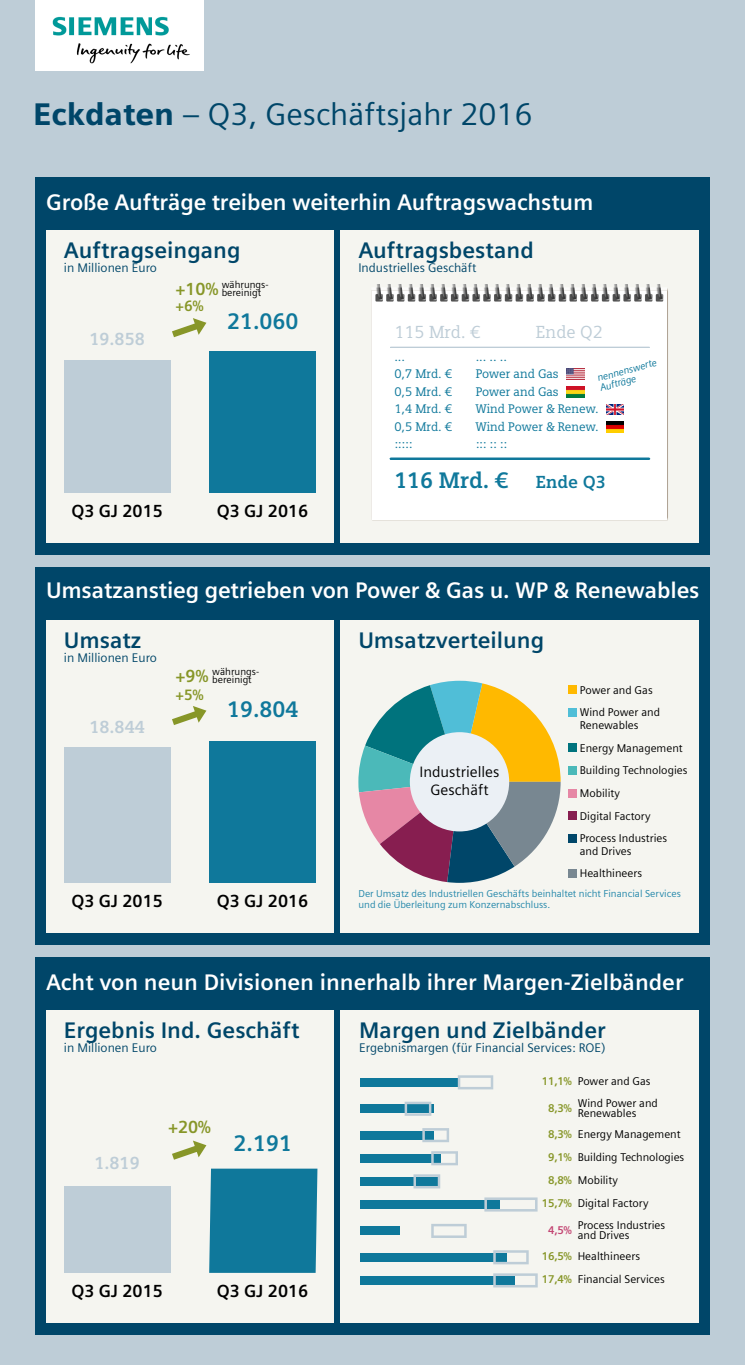
<style>
.page{position:relative;width:745px;height:1365px;background:#fff}
.page>*{position:absolute;margin:0;border:0;box-sizing:border-box;transform-origin:0 0}
.t1{font:31.25px "Siemens Sans";color:#004669}
.t2{font:700 22.5px "Siemens Sans";letter-spacing:-.005em;color:#fff}
.t3{font:700 22.5px "Siemens Sans";color:#004669}
.t4{font:700 22.5px "Siemens Slab";color:#0f789b}
.t5{font:700 17.5px "Siemens Sans";color:#000}
.t6{font:700 17.5px "Siemens Slab";color:#becdd7}
.t7{font:17.5px "Siemens Slab";color:#becdd7}
.t8{font:700 17.5px "Siemens Sans";color:#879628}
.t9{font:15px/17.9px "Siemens Sans";color:#000;text-align:center}
.t10{font:700 15px "Siemens Sans";color:#879628}
.t11{font:12.5px "Siemens Slab";color:#0f789b}
.t12{font:12.5px "Siemens Sans";color:#004669}
.t13{font:11.25px/10px "Siemens Sans";color:#000}
.t14{font:10px/11.2px "Siemens Sans";color:#2387aa}
.t15{font:10px/8.8px "Siemens Sans";color:#000}
.t16{font:italic 10px/10.1px "Siemens Sans";color:#0f789b}
.s1{font-weight:900}
.s2{font-size:17.5px}
.s3{font-weight:700;color:#879628}
.s4{font-weight:700;color:#c34673}
</style>
<div class="page">
<div style="left:0;top:0;width:744px;height:1364px;background:#becdd7"></div>
<div style="left:35px;top:957px;width:674px;height:377px;background:#004669"></div>
<div style="left:340px;top:1010px;width:358px;height:312px;background:#f5f5f0"></div>
<div style="left:360px;top:1275px;width:154px;height:9px;background:#0f789b"></div>
<svg style="left:493px;top:1273px;width:44px;height:14px"></svg>
<div style="left:360px;top:1252px;width:146px;height:9px;background:#0f789b"></div>
<svg style="left:493px;top:1250px;width:35px;height:14px"></svg>
<div style="left:360px;top:1226px;width:40px;height:9px;background:#0f789b"></div>
<svg style="left:431px;top:1224px;width:35px;height:13px"></svg>
<div style="left:360px;top:1199px;width:139px;height:9px;background:#0f789b"></div>
<svg style="left:484px;top:1197px;width:53px;height:14px"></svg>
<div style="left:360px;top:1176px;width:78px;height:9px;background:#0f789b"></div>
<svg style="left:413px;top:1174px;width:27px;height:14px"></svg>
<div style="left:360px;top:1153px;width:80px;height:9px;background:#0f789b"></div>
<svg style="left:431px;top:1151px;width:26px;height:14px"></svg>
<div style="left:360px;top:1130px;width:73px;height:9px;background:#0f789b"></div>
<svg style="left:422px;top:1128px;width:27px;height:13px"></svg>
<div style="left:360px;top:1104px;width:73px;height:8px;background:#0f789b"></div>
<svg style="left:404px;top:1101px;width:27px;height:14px"></svg>
<div style="left:360px;top:1077px;width:98px;height:9px;background:#0f789b"></div>
<svg style="left:457px;top:1075px;width:36px;height:14px"></svg>
<div style="left:46px;top:1010px;width:287px;height:312px;background:#f5f5f0"></div>
<div style="left:64px;top:1186px;width:106px;height:86px;background:#becdd7"></div>
<svg style="left:170px;top:1140px;width:147px;height:132px"></svg>
<div style="left:35px;top:567px;width:674px;height:377px;background:#004669"></div>
<div style="left:340px;top:620px;width:358px;height:312px;background:#f5f5f0"></div>
<div style="left:568px;top:869px;width:8px;height:8px;background:#788791"></div>
<div style="left:568px;top:834px;width:8px;height:8px;background:#004669"></div>
<div style="left:568px;top:811px;width:8px;height:8px;background:#871e50"></div>
<div style="left:568px;top:789px;width:8px;height:8px;background:#e687a5"></div>
<div style="left:568px;top:766px;width:8px;height:8px;background:#4bb9b9"></div>
<div style="left:568px;top:743px;width:8px;height:8px;background:#00737d"></div>
<div style="left:568px;top:708px;width:8px;height:8px;background:#50bed7"></div>
<div style="left:568px;top:685px;width:8px;height:8px;background:#ffb900"></div>
<svg style="left:358px;top:680px;width:202px;height:202px"></svg>
<div style="left:409px;top:732px;width:100px;height:99px;background:#ebf0f5;border-radius:50%"></div>
<div style="left:46px;top:620px;width:287px;height:312px;background:#f5f5f0"></div>
<div style="left:209px;top:741px;width:106px;height:141px;background:#0f789b"></div>
<div style="left:64px;top:747px;width:106px;height:135px;background:#becdd7"></div>
<svg style="left:172px;top:706px;width:34px;height:19px"></svg>
<div style="left:35px;top:177px;width:674px;height:378px;background:#004669"></div>
<div style="left:340px;top:230px;width:358px;height:312px;background:#f5f5f0"></div>
<img style="left:371px;top:284px;width:297px;height:237px">
<svg style="left:387px;top:456px;width:263px;height:5px"></svg>
<img style="left:605px;top:421px;width:18px;height:11px">
<img style="left:605px;top:404px;width:18px;height:10px">
<img style="left:566px;top:386px;width:18px;height:11px">
<img style="left:566px;top:368px;width:18px;height:11px">
<svg style="left:389px;top:346px;width:260px;height:2px"></svg>
<div style="left:46px;top:230px;width:287px;height:312px;background:#f5f5f0"></div>
<div style="left:209px;top:351px;width:106px;height:142px;background:#0f789b"></div>
<div style="left:64px;top:360px;width:106px;height:133px;background:#becdd7"></div>
<svg style="left:172px;top:318px;width:34px;height:20px"></svg>
<img style="left:36px;top:0;width:167px;height:71px">
<h1 class="t1" style="left:33px;top:102px;width:500px"><span class="s1">Eckdaten</span> – Q3, Geschäftsjahr 2016</h1>
<h2 class="t2" style="left:46px;top:193px;width:548px">Große Aufträge treiben weiterhin Auftragswachstum</h2>
<h2 class="t3" style="left:64px;top:241px;width:178px">Auftragseingang</h2>
<p class="t12" style="left:64px;top:263px;width:95px">in Millionen Euro</p>
<h3 class="t6" style="left:89px;top:332px;width:57px">19.858</h3>
<p class="t15" style="left:175px;top:281px;width:94px;text-indent:46px">währungs-<sup>+10%</sup> bereinigt</p>
<h3 class="t10" style="left:175px;top:300px;width:30px">+6%</h3>
<h2 class="t4" style="left:227px;top:312px;width:73px">21.060</h2>
<h3 class="t5" style="left:71px;top:504px;width:93px">Q3 GJ 2015</h3>
<h3 class="t5" style="left:217px;top:504px;width:93px">Q3 GJ 2016</h3>
<h2 class="t3" style="left:358px;top:241px;width:177px">Auftragsbestand</h2>
<p class="t12" style="left:358px;top:263px;width:119px">Industrielles Geschäft</p>
<h3 class="t7" style="left:394px;top:325px;width:87px">115 Mrd. €</h3>
<h3 class="t7" style="left:535px;top:325px;width:68px">Ende Q2</h3>
<p class="t11" style="left:394px;top:351px;width:12px">...</p>
<p class="t11" style="left:475px;top:351px;width:33px">... .. ..</p>
<p class="t11" style="left:394px;top:369px;width:59px">0,7 Mrd. €</p>
<p class="t11" style="left:475px;top:369px;width:84px">Power and Gas</p>
<p class="t11" style="left:394px;top:386px;width:59px">0,5 Mrd. €</p>
<p class="t11" style="left:475px;top:386px;width:84px">Power and Gas</p>
<p class="t11" style="left:394px;top:404px;width:59px">1,4 Mrd. €</p>
<p class="t11" style="left:475px;top:404px;width:125px">Wind Power &amp; Renew.</p>
<p class="t11" style="left:394px;top:421px;width:59px">0,5 Mrd. €</p>
<p class="t11" style="left:475px;top:421px;width:125px">Wind Power &amp; Renew.</p>
<p class="t11" style="left:394px;top:439px;width:20px">:::::</p>
<p class="t11" style="left:475px;top:439px;width:33px">::: :: ::</p>
<p class="t16" style="left:596px;top:374px;width:63px;rotate:-15deg">nennenswerte<br>Aufträge</p>
<h2 class="t4" style="left:394px;top:471px;width:213px">116 Mrd. € <span class="s2">Ende Q3</span></h2>
<h2 class="t2" style="left:46px;top:581px;width:654px">Umsatzanstieg getrieben von Power &amp; Gas u. WP &amp; Renewables</h2>
<h2 class="t3" style="left:64px;top:631px;width:79px">Umsatz</h2>
<p class="t12" style="left:64px;top:653px;width:95px">in Millionen Euro</p>
<h3 class="t6" style="left:89px;top:720px;width:57px">18.844</h3>
<p class="t15" style="left:175px;top:667px;width:85px;text-indent:37px">währungs-<sup>+9%</sup> bereinigt</p>
<h3 class="t10" style="left:175px;top:688px;width:30px">+5%</h3>
<h2 class="t4" style="left:227px;top:700px;width:73px">19.804</h2>
<h3 class="t5" style="left:71px;top:894px;width:93px">Q3 GJ 2015</h3>
<h3 class="t5" style="left:217px;top:894px;width:93px">Q3 GJ 2016</h3>
<h2 class="t3" style="left:358px;top:631px;width:187px">Umsatzverteilung</h2>
<h3 class="t9" style="left:419px;top:764px;width:81px">Industrielles<br>Geschäft</h3>
<p class="t13" style="left:579px;top:685px;width:74px">Power and Gas</p>
<p class="t13" style="left:579px;top:707px;width:82px;line-height:12.5px">Wind Power and<br>Renewables</p>
<p class="t13" style="left:579px;top:743px;width:104px">Energy Management</p>
<p class="t13" style="left:579px;top:766px;width:109px">Building Technologies</p>
<p class="t13" style="left:579px;top:789px;width:42px">Mobility</p>
<p class="t13" style="left:579px;top:811px;width:72px">Digital Factory</p>
<p class="t13" style="left:579px;top:833px;width:89px;line-height:12.5px">Process Industries and Drives</p>
<p class="t13" style="left:579px;top:869px;width:64px">Healthineers</p>
<p class="t14" style="left:358px;top:888px;width:323px">Der Umsatz des Industriellen Geschäfts beinhaltet nicht Financial Services und die Überleitung zum Konzernabschluss.</p>
<h2 class="t2" style="left:46px;top:973px;width:638px">Acht von neun Divisionen innerhalb ihrer Margen-Zielbänder</h2>
<h2 class="t3" style="left:64px;top:1020px;width:237px">Ergebnis Ind. Geschäft</h2>
<p class="t12" style="left:64px;top:1043px;width:95px">in Millionen Euro</p>
<h3 class="t6" style="left:94px;top:1156px;width:47px">1.819</h3>
<h3 class="t8" style="left:168px;top:1120px;width:44px">+20%</h3>
<h2 class="t4" style="left:233px;top:1134px;width:60px">2.191</h2>
<h3 class="t5" style="left:71px;top:1284px;width:93px">Q3 GJ 2015</h3>
<h3 class="t5" style="left:217px;top:1284px;width:93px">Q3 GJ 2016</h3>
<h2 class="t3" style="left:359px;top:1020px;width:248px">Margen und Zielbänder</h2>
<p class="t12" style="left:359px;top:1043px;width:248px">Ergebnismargen (für Financial Services: ROE)</p>
<p class="t13" style="left:541px;top:1077px;width:110px"><span class="s3">11,1%</span> Power and Gas</p>
<p class="t13" style="left:577px;top:1098px;width:82px;text-indent:-30px"><span class="s3">8,3%</span> Wind Power and<br>Renewables</p>
<p class="t13" style="left:547px;top:1129px;width:134px"><span class="s3">8,3%</span> Energy Management</p>
<p class="t13" style="left:547px;top:1153px;width:138px"><span class="s3">9,1%</span> Building Technologies</p>
<p class="t13" style="left:547px;top:1176px;width:71px"><span class="s3">8,8%</span> Mobility</p>
<p class="t13" style="left:541px;top:1199px;width:108px"><span class="s3">15,7%</span> Digital Factory</p>
<p class="t13" style="left:547px;top:1220px;width:118px;text-align:center"><span class="s4">4,5%</span> Process Industries and Drives</p>
<p class="t13" style="left:541px;top:1252px;width:100px"><span class="s3">16,5%</span> Healthineers</p>
<p class="t13" style="left:541px;top:1275px;width:124px"><span class="s3">17,4%</span> Financial Services</p>
</div>
